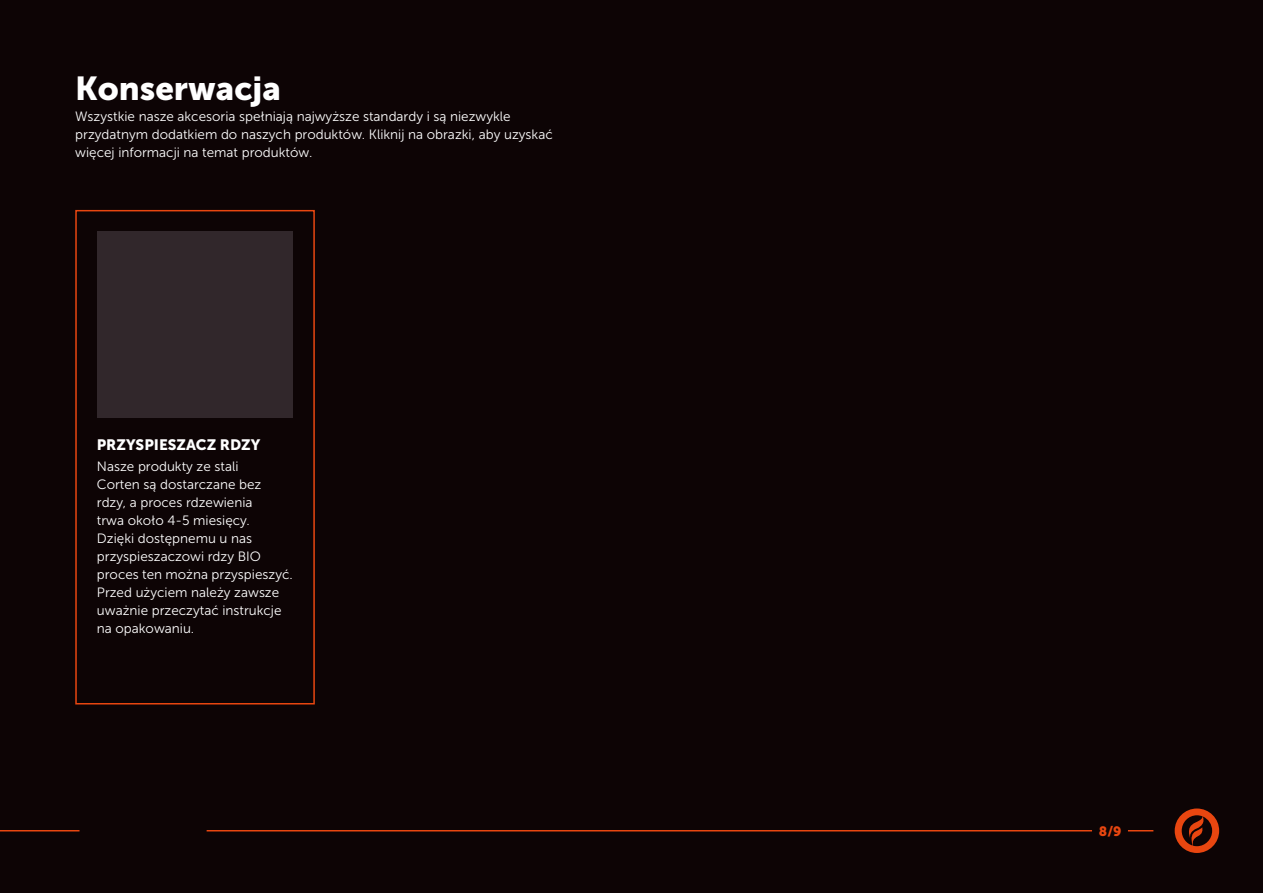
<style>
.page{position:relative;width:1263px;height:893px;background:#0d0405}
.page>*{position:absolute;margin:0;border:0;box-sizing:border-box;transform-origin:0 0}
.t1{font:33px "Museo Sans 900";color:#fff}
.t2{font:15px "Museo Sans 900";color:#fff}
.t3{font:13.5px/18px "Museo Sans 300";color:#fff}
.t4{font:13.5px "Museo Sans 900";color:#e84610}
</style>
<div class="page">
<svg style="left:1128px;top:830px;width:25px;height:1px"></svg>
<hr style="left:0;top:830px;width:80px;height:1px;background:#e84610">
<svg style="left:1175px;top:808px;width:44px;height:45px"></svg>
<hr style="left:207px;top:830px;width:885px;height:1px;background:#e84610">
<div style="left:97px;top:231px;width:196px;height:186px;background:#31272b"></div>
<div style="left:75px;top:210px;width:240px;height:494px;border:2px solid #e84610"></div>
<h1 class="t1" style="left:75px;top:70px;width:207px">Konserwacja</h1>
<p class="t3" style="left:75px;top:107px;width:479px">Wszystkie nasze akcesoria spełniają najwyższe standardy i są niezwykle przydatnym dodatkiem do naszych produktów. Kliknij na obrazki, aby uzyskać więcej informacji na temat produktów.</p>
<p class="t2" style="left:97px;top:436px;width:165px">PRZYSPIESZACZ RDZY</p>
<p class="t3" style="left:97px;top:457px;width:197px">Nasze produkty ze stali<br>Corten są dostarczane bez rdzy, a proces rdzewienia<br>trwa około 4-5 miesięcy.<br>Dzięki dostępnemu u nas przyspieszaczowi rdzy BIO proces ten można przyspieszyć.<br>Przed użyciem należy zawsze uważnie przeczytać instrukcje na opakowaniu.</p>
<p class="t4" style="left:1099px;top:823px;width:24px">8/9</p>
</div>
